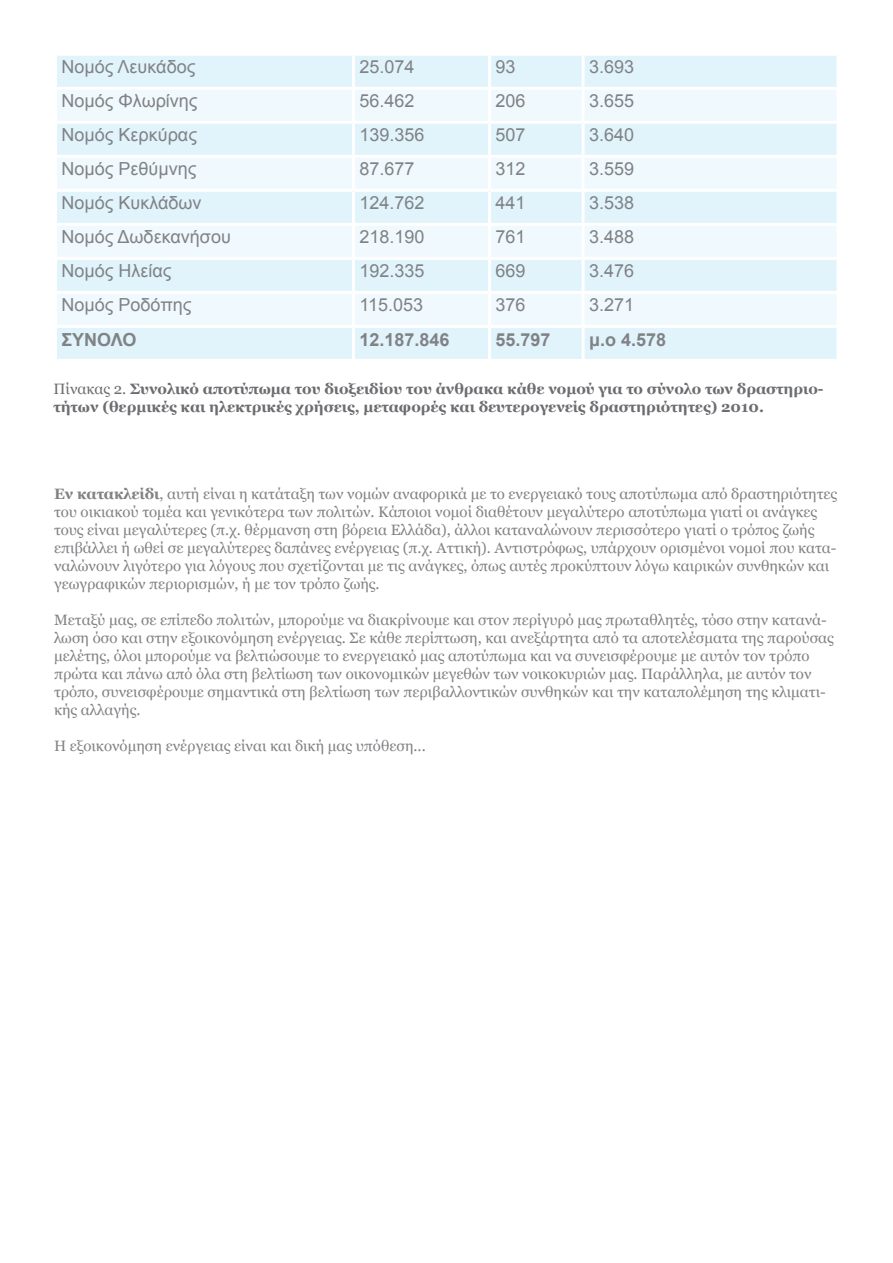
<style>
.page{position:relative;width:893px;height:1263px;background:#fff}
.page>*{position:absolute;margin:0;border:0;box-sizing:border-box;transform-origin:0 0}
.t1{font:18px "Arial";color:#808285}
.t2{font:700 18px "Arial";color:#808285}
.t3{font:15px/18px "Georgia";color:#808285}
.t4{font:700 15px/18px "Georgia";color:#6c6d70}
.s1{font-weight:400}
.s2{font-weight:700}
</style>
<div class="page">
<div style="left:57px;top:56px;width:779px;height:303px;background:#e1f4fc"></div>
<svg style="left:57px;top:90px;width:779px;height:235px;fill:#f0f9fd"></svg>
<hr style="left:352px;top:56px;width:3px;height:31px;background:#fff">
<hr style="left:488px;top:56px;width:3px;height:31px;background:#fff">
<hr style="left:582px;top:56px;width:3px;height:31px;background:#fff">
<hr style="left:54px;top:87px;width:299px;height:3px;background:#fff">
<hr style="left:353px;top:87px;width:137px;height:3px;background:#fff">
<hr style="left:352px;top:90px;width:3px;height:31px;background:#fff">
<hr style="left:490px;top:87px;width:93px;height:3px;background:#fff">
<hr style="left:488px;top:90px;width:3px;height:31px;background:#fff">
<hr style="left:583px;top:87px;width:256px;height:3px;background:#fff">
<hr style="left:582px;top:90px;width:3px;height:31px;background:#fff">
<hr style="left:54px;top:121px;width:299px;height:3px;background:#fff">
<hr style="left:353px;top:121px;width:137px;height:3px;background:#fff">
<hr style="left:352px;top:124px;width:3px;height:31px;background:#fff">
<hr style="left:490px;top:121px;width:93px;height:3px;background:#fff">
<hr style="left:488px;top:124px;width:3px;height:31px;background:#fff">
<hr style="left:583px;top:121px;width:256px;height:3px;background:#fff">
<hr style="left:582px;top:124px;width:3px;height:31px;background:#fff">
<hr style="left:54px;top:155px;width:299px;height:3px;background:#fff">
<hr style="left:353px;top:155px;width:137px;height:3px;background:#fff">
<hr style="left:352px;top:158px;width:3px;height:31px;background:#fff">
<hr style="left:490px;top:155px;width:93px;height:3px;background:#fff">
<hr style="left:488px;top:158px;width:3px;height:31px;background:#fff">
<hr style="left:583px;top:155px;width:256px;height:3px;background:#fff">
<hr style="left:582px;top:158px;width:3px;height:31px;background:#fff">
<hr style="left:54px;top:189px;width:299px;height:3px;background:#fff">
<hr style="left:353px;top:189px;width:137px;height:3px;background:#fff">
<hr style="left:352px;top:192px;width:3px;height:31px;background:#fff">
<hr style="left:490px;top:189px;width:93px;height:3px;background:#fff">
<hr style="left:488px;top:192px;width:3px;height:31px;background:#fff">
<hr style="left:583px;top:189px;width:256px;height:3px;background:#fff">
<hr style="left:582px;top:192px;width:3px;height:31px;background:#fff">
<hr style="left:54px;top:223px;width:299px;height:3px;background:#fff">
<hr style="left:353px;top:223px;width:137px;height:3px;background:#fff">
<hr style="left:352px;top:226px;width:3px;height:31px;background:#fff">
<hr style="left:490px;top:223px;width:93px;height:3px;background:#fff">
<hr style="left:488px;top:226px;width:3px;height:31px;background:#fff">
<hr style="left:583px;top:223px;width:256px;height:3px;background:#fff">
<hr style="left:582px;top:226px;width:3px;height:31px;background:#fff">
<hr style="left:54px;top:257px;width:299px;height:3px;background:#fff">
<hr style="left:353px;top:257px;width:137px;height:3px;background:#fff">
<hr style="left:352px;top:260px;width:3px;height:31px;background:#fff">
<hr style="left:490px;top:257px;width:93px;height:3px;background:#fff">
<hr style="left:488px;top:260px;width:3px;height:31px;background:#fff">
<hr style="left:583px;top:257px;width:256px;height:3px;background:#fff">
<hr style="left:582px;top:260px;width:3px;height:31px;background:#fff">
<hr style="left:54px;top:291px;width:299px;height:3px;background:#fff">
<hr style="left:353px;top:291px;width:137px;height:3px;background:#fff">
<hr style="left:352px;top:294px;width:3px;height:31px;background:#fff">
<hr style="left:490px;top:291px;width:93px;height:3px;background:#fff">
<hr style="left:488px;top:294px;width:3px;height:31px;background:#fff">
<hr style="left:583px;top:291px;width:256px;height:3px;background:#fff">
<hr style="left:582px;top:294px;width:3px;height:31px;background:#fff">
<hr style="left:54px;top:325px;width:299px;height:3px;background:#fff">
<hr style="left:353px;top:325px;width:137px;height:3px;background:#fff">
<hr style="left:352px;top:328px;width:3px;height:31px;background:#fff">
<hr style="left:490px;top:325px;width:93px;height:3px;background:#fff">
<hr style="left:488px;top:328px;width:3px;height:31px;background:#fff">
<hr style="left:583px;top:325px;width:256px;height:3px;background:#fff">
<hr style="left:582px;top:328px;width:3px;height:31px;background:#fff">
<p class="t1" style="left:62px;top:55px;width:135px">Νομός Λευκάδος</p>
<p class="t1" style="left:359px;top:55px;width:57px">25.074</p>
<p class="t1" style="left:496px;top:55px;width:22px">93</p>
<p class="t1" style="left:589px;top:55px;width:47px">3.693</p>
<p class="t1" style="left:62px;top:89px;width:138px">Νομός Φλωρίνης</p>
<p class="t1" style="left:359px;top:89px;width:57px">56.462</p>
<p class="t1" style="left:496px;top:89px;width:32px">206</p>
<p class="t1" style="left:589px;top:89px;width:47px">3.655</p>
<p class="t1" style="left:62px;top:123px;width:137px">Νομός Κερκύρας</p>
<p class="t1" style="left:359px;top:123px;width:67px">139.356</p>
<p class="t1" style="left:496px;top:123px;width:32px">507</p>
<p class="t1" style="left:589px;top:123px;width:47px">3.640</p>
<p class="t1" style="left:62px;top:157px;width:136px">Νομός Ρεθύμνης</p>
<p class="t1" style="left:359px;top:157px;width:57px">87.677</p>
<p class="t1" style="left:496px;top:157px;width:32px">312</p>
<p class="t1" style="left:589px;top:157px;width:47px">3.559</p>
<p class="t1" style="left:62px;top:191px;width:142px">Νομός Κυκλάδων</p>
<p class="t1" style="left:359px;top:191px;width:67px">124.762</p>
<p class="t1" style="left:496px;top:191px;width:32px">441</p>
<p class="t1" style="left:589px;top:191px;width:47px">3.538</p>
<p class="t1" style="left:62px;top:225px;width:171px">Νομός Δωδεκανήσου</p>
<p class="t1" style="left:359px;top:225px;width:67px">218.190</p>
<p class="t1" style="left:496px;top:225px;width:32px">761</p>
<p class="t1" style="left:589px;top:225px;width:47px">3.488</p>
<p class="t1" style="left:62px;top:259px;width:112px">Νομός Ηλείας</p>
<p class="t1" style="left:359px;top:259px;width:67px">192.335</p>
<p class="t1" style="left:496px;top:259px;width:32px">669</p>
<p class="t1" style="left:589px;top:259px;width:47px">3.476</p>
<p class="t1" style="left:62px;top:293px;width:131px">Νομός Ροδόπης</p>
<p class="t1" style="left:359px;top:293px;width:65px">115.053</p>
<p class="t1" style="left:496px;top:293px;width:32px">376</p>
<p class="t1" style="left:589px;top:293px;width:47px">3.271</p>
<p class="t2" style="left:62px;top:327px;width:76px">ΣΥΝΟΛΟ</p>
<p class="t2" style="left:359px;top:327px;width:92px">12.187.846</p>
<p class="t2" style="left:496px;top:327px;width:57px">55.797</p>
<p class="t2" style="left:589px;top:327px;width:79px">μ.ο 4.578</p>
<p class="t4" style="left:53px;top:380px;width:771px"><span class="s1">Πίνακας 2.</span> Συνολικό αποτύπωμα του διοξειδίου του άνθρακα κάθε νομού για το σύνολο των δραστηριο&shy;τήτων (θερμικές και ηλεκτρικές χρήσεις, μεταφορές και δευτερογενείς δραστηριότητες) 2010.</p>
<p class="t3" style="left:54px;top:484px;width:785px"><span class="s2">Εν κατακλείδι</span>, αυτή είναι η κατάταξη των νομών αναφορικά με το ενεργειακό τους αποτύπωμα από δραστηριότητες του οικιακού τομέα και γενικότερα των πολιτών. Κάποιοι νομοί διαθέτουν μεγαλύτερο αποτύπωμα γιατί οι ανάγκες τους είναι μεγαλύτερες (π.χ. θέρμανση στη βόρεια Ελλάδα), άλλοι καταναλώνουν περισσότερο γιατί ο τρόπος ζωής επιβάλλει ή ωθεί σε μεγαλύτερες δαπάνες ενέργειας (π.χ. Αττική). Αντιστρόφως, υπάρχουν ορισμένοι νομοί που κατα&shy;ναλώνουν λιγότερο για λόγους που σχετίζονται με τις ανάγκες, όπως αυτές προκύπτουν λόγω καιρικών συνθηκών και γεωγραφικών περιορισμών, ή με τον τρόπο ζωής.</p>
<p class="t3" style="left:54px;top:610px;width:781px">Μεταξύ μας, σε επίπεδο πολιτών, μπορούμε να διακρίνουμε και στον περίγυρό μας πρωταθλητές, τόσο στην κατανά&shy;λωση όσο και στην εξοικονόμηση ενέργειας. Σε κάθε περίπτωση, και ανεξάρτητα από τα αποτελέσματα της παρούσας μελέτης, όλοι μπορούμε να βελτιώσουμε το ενεργειακό μας αποτύπωμα και να συνεισφέρουμε με αυτόν τον τρόπο πρώτα και πάνω από όλα στη βελτίωση των οικονομικών μεγεθών των νοικοκυριών μας. Παράλληλα, με αυτόν τον τρόπο, συνεισφέρουμε σημαντικά στη βελτίωση των περιβαλλοντικών συνθηκών και την καταπολέμηση της κλιματι&shy;κής αλλαγής.</p>
<p class="t3" style="left:54px;top:736px;width:373px">Η εξοικονόμηση ενέργειας είναι και δική μας υπόθεση...</p>
</div>
